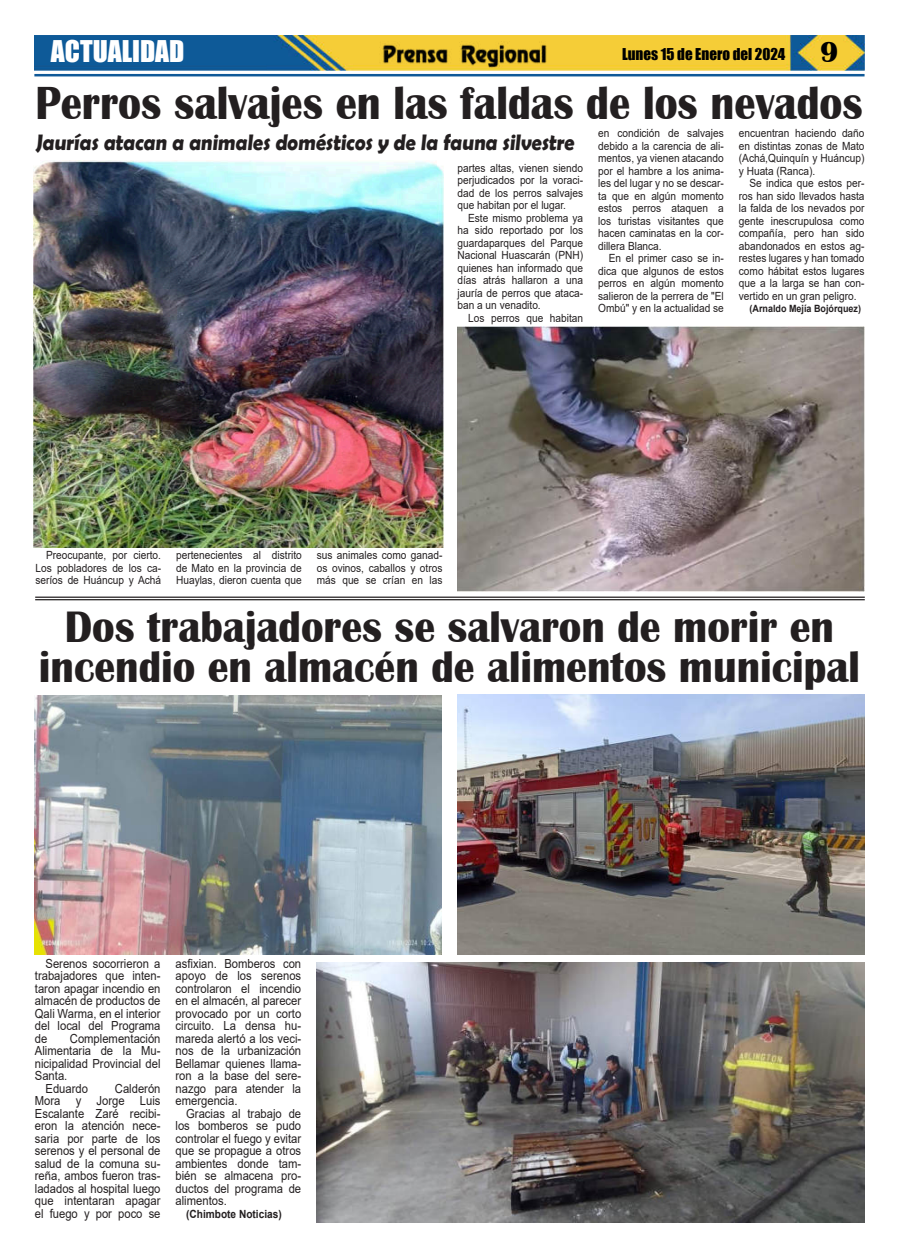
<style>
.page{position:relative;width:900px;height:1258px;background:#fff}
.page>*{position:absolute;margin:0;border:0;box-sizing:border-box;transform-origin:0 0}
.t1{font:700 47.75px "Britannic";color:#231f20;scale:.89 1}
.t2{font:700 45.38px/40px "Britannic";color:#231f20;text-align:center;scale:.92 1}
.t3{font:27.5px "Impact";color:#fff}
.t4{font:700 22.5px "Berlin Sans FB Demi";color:#231f20;scale:.9 1}
.t5{font:15px "Impact";color:#000}
.t6{font:12.5px/12.5px "Arial";color:#231f20;text-align:justify;scale:.9 1}
.t7{font:11.25px/12.5px "Arial";color:#231f20;text-align:justify;scale:.9 1}
.t8{font:700 11.25px "Arial";color:#231f20;scale:.9 1}
.t9{font:700 10px "Arial";color:#231f20;scale:.9 1}
.s1{font-family:"Britannic";font-weight:700;font-size:30px}
</style>
<div class="page">
<img style="left:34px;top:35px;width:831px;height:36px">
<hr style="left:34px;top:74px;width:831px;height:2px;background:#0f5998">
<img style="left:380px;top:41px;width:169px;height:27px">
<hr style="left:35px;top:597px;width:830px;height:1px;background:#231f20">
<hr style="left:35px;top:599px;width:830px;height:1px;background:#231f20">
<img style="left:35px;top:695px;width:407px;height:259px">
<img style="left:33px;top:161px;width:410px;height:386px">
<img style="left:457px;top:326px;width:408px;height:265px">
<img style="left:458px;top:694px;width:407px;height:260px">
<img style="left:317px;top:962px;width:547px;height:260px">
<h3 class="t3" style="left:51px;top:37px;width:135px">ACTUALIDAD</h3>
<h3 class="t5" style="left:622px;top:46px;width:218px">Lunes 15 de Enero del 2024 <span class="s1">9</span></h3>
<h1 class="t1" style="left:35px;top:79px;width:931px">Perros salvajes en las faldas de los nevados</h1>
<p class="t7" style="left:598px;top:128px;width:141px">en condición de salvajes debido a la carencia de ali&shy;mentos, ya vienen atacando por el hambre a los anima&shy;les del lugar y no se descar&shy;ta que en algún momento estos perros ataquen a los turistas visitantes que hacen caminatas en la cor&shy;dillera Blanca.</p>
<p class="t7" style="left:598px;top:253px;width:141px;text-indent:11px">En el primer caso se in&shy;dica que algunos de estos perros en algún momento salieron de la perrera de "El Ombú" y en la actualidad se</p>
<p class="t7" style="left:739px;top:128px;width:141px">encuentran haciendo daño en distintas zonas de Mato (Achá,Quinquín y Huáncup) y Huata (Ranca).</p>
<p class="t7" style="left:739px;top:178px;width:141px;text-indent:11px">Se indica que estos per&shy;ros han sido llevados hasta la falda de los nevados por gente inescrupulosa como compañía, pero han sido abandonados en estos ag&shy;restes lugares y han tomado como hábitat estos lugares que a la larga se han con&shy;vertido en un gran peligro.</p>
<p class="t9" style="left:750px;top:305px;width:125px">(Arnaldo Mejía Bojórquez)</p>
<h3 class="t4" style="left:35px;top:129px;width:603px">Jaurías atacan a animales domésticos y de la fauna silvestre</h3>
<p class="t7" style="left:458px;top:161px;width:141px">partes altas, vienen siendo perjudicados por la voraci&shy;dad de los perros salvajes que habitan por el lugar.</p>
<p class="t7" style="left:458px;top:212px;width:141px;text-indent:11px">Este mismo problema ya ha sido reportado por los guardaparques del Parque Nacional Huascarán (PNH) quienes han informado que días atrás hallaron a una jauría de perros que ataca&shy;ban a un venadito.</p>
<p class="t7" style="left:468px;top:312px;width:129px">Los perros que habitan</p>
<p class="t7" style="left:35px;top:549px;width:141px;text-indent:11px">Preocupante, por cierto.<br>Los pobladores de los ca&shy;seríos de Huáncup y Achá</p>
<p class="t7" style="left:176px;top:550px;width:141px">pertenecientes al distrito de Mato en la provincia de Huaylas, dieron cuenta que</p>
<p class="t7" style="left:317px;top:550px;width:141px">sus animales como ganad&shy;os ovinos, caballos y otros más que se crían en las</p>
<h2 class="t2" style="left:39px;top:607px;width:894px">Dos trabajadores se salvaron de morir en incendio en almacén de alimentos municipal</h2>
<p class="t6" style="left:35px;top:958px;width:141px;text-indent:11px">Serenos socorrieron a trabajadores que inten&shy;taron apagar incendio en almacén de productos de Qali Warma, en el interior del local del Programa de</p>
<p class="t6" style="left:70px;top:1033px;width:102px">Complementación</p>
<p class="t6" style="left:35px;top:1046px;width:141px">Alimentaria de la Mu-</p>
<p class="t6" style="left:35px;top:1058px;width:141px">nicipalidad Provincial del</p>
<p class="t6" style="left:35px;top:1071px;width:38px">Santa.</p>
<p class="t6" style="left:46px;top:1083px;width:49px">Eduardo</p>
<p class="t6" style="left:35px;top:1083px;width:141px;text-indent:80px">Calderón Mora y Jorge Luis Escalante Zaré recibi&shy;eron la atención nece&shy;saria por parte de los serenos y el personal de salud de la comuna su&shy;reña, ambos fueron tras&shy;ladados al hospital luego que intentaran apagar el fuego y por poco se</p>
<p class="t6" style="left:176px;top:957px;width:141px">asfixian. Bomberos con apoyo de los serenos controlaron el incendio en el almacén, al parecer provocado por un corto circuito. La densa hu&shy;mareda alertó a los veci&shy;nos de la urbanización Bellamar quienes llama&shy;ron a la base del sere&shy;nazgo para atender la emergencia.</p>
<p class="t6" style="left:176px;top:1107px;width:141px;text-indent:11px">Gracias al trabajo de los bomberos se pudo controlar el fuego y evitar que se propague a otros ambientes donde tam&shy;bién se almacena pro&shy;ductos del programa de alimentos.</p>
<p class="t8" style="left:186px;top:1210px;width:108px">(Chimbote Noticias)</p>
</div>
